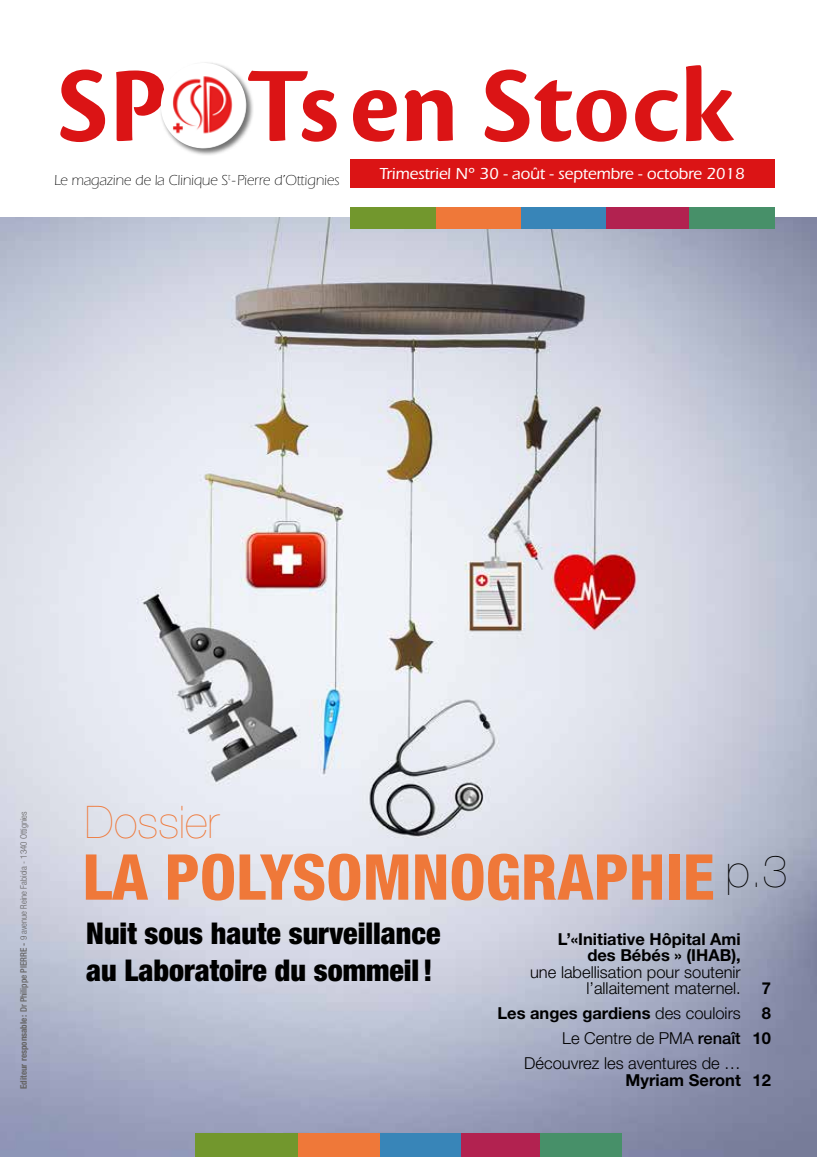
<style>
.page{position:relative;width:817px;height:1157px;background:#fff}
.page>*{position:absolute;margin:0;border:0;box-sizing:border-box;transform-origin:0 0}
.t1{font:110.7px "Cronos Pro Bold Subh";letter-spacing:.01em;color:#db1415}
.t2{font:800 condensed 63.3px "Helvetica Neue LT Std";color:#ef7839}
.t3{font:200 45px "Helvetica Neue LT Std";color:#ef7839}
.t4{font:200 45px "Helvetica Neue LT Std";color:#000}
.t5{font:900 condensed 30px/37.5px "Helvetica Neue LT Std";color:#000}
.t6{font:300 16.5px/16.5px "Helvetica Neue LT Std";color:#000;text-align:right}
.t7{font:700 16.5px/16.5px "Helvetica Neue LT Std";color:#000;text-align:right}
.t8{font:500 16.5px "ITC Eras Std";letter-spacing:-.01em;color:#fff}
.t9{font:300 15px "ITC Eras Std";letter-spacing:-.01em;color:#000}
.t10{font:300 condensed 9px "Helvetica Neue LT Std";color:#646363}
.s1{font-weight:700}
.s2{font-weight:500}
.s3{font-weight:300}
</style>
<div class="page">
<div style="left:159px;top:61px;width:95px;height:95px;background:#000;opacity:.55"></div>
<img style="left:161px;top:63px;width:85px;height:85px;border-radius:43px">
<img style="left:0;top:218px;width:816px;height:939px">
<div style="left:350px;top:159px;width:424px;height:28px;background:#db1415"></div>
<div style="left:604px;top:207px;width:85px;height:21px;background:#b22250"></div>
<div style="left:689px;top:207px;width:85px;height:21px;background:#479069"></div>
<div style="left:520px;top:207px;width:85px;height:21px;background:#3885b8"></div>
<div style="left:435px;top:207px;width:85px;height:21px;background:#ef7839"></div>
<div style="left:350px;top:207px;width:85px;height:21px;background:#72972d"></div>
<div style="left:459px;top:1133px;width:81px;height:24px;background:#b22250"></div>
<div style="left:540px;top:1133px;width:81px;height:24px;background:#479069"></div>
<div style="left:379px;top:1133px;width:81px;height:24px;background:#3885b8"></div>
<div style="left:298px;top:1133px;width:81px;height:24px;background:#ef7839"></div>
<div style="left:196px;top:1133px;width:102px;height:24px;background:#72972d"></div>
<h1 class="t1" style="left:58px;top:42px;width:676px">SPOTsen Stock</h1>
<p class="t9" style="left:54px;top:172px;width:287px">Le magazine de la Clinique S<sup>t</sup> -Pierre d’Ottignies</p>
<p class="t8" style="left:379px;top:164px;width:366px">Trimestriel N° 30 - août - septembre - octobre 2018</p>
<p class="t10" style="left:18px;top:1089px;width:279px;rotate:-90deg"><span class="s1">Editeur responsable :</span> <span class="s2">Dr Philippe PIERRE -</span> 9 avenue Reine Fabiola - 1340 Ottignies</p>
<h3 class="t3" style="left:85px;top:795px;width:136px">Dossier</h3>
<h2 class="t2" style="left:82px;top:838px;width:633px">LA POLYSOMNOGRAPHIE</h2>
<h3 class="t4" style="left:725px;top:844px;width:63px">p.3</h3>
<p class="t7" style="left:557px;top:930px;width:184px">L’«Initiative Hôpital Ami des Bébés » (IHAB),</p>
<p class="t6" style="left:530px;top:963px;width:212px">une labellisation pour soutenir l’allaitement maternel.</p>
<h3 class="t5" style="left:86px;top:914px;width:355px">Nuit sous haute surveillance au Laboratoire du sommeil!</h3>
<p class="t7" style="left:761px;top:979px;width:11px">7</p>
<p class="t7" style="left:497px;top:1004px;width:245px">Les anges gardiens <span class="s3">des couloirs</span></p>
<p class="t7" style="left:761px;top:1004px;width:11px">8</p>
<p class="t6" style="left:562px;top:1029px;width:210px">Le Centre de PMA <span class="s2">renaît</span> <span class="s1">10</span></p>
<p class="t6" style="left:524px;top:1054px;width:218px">Découvrez les aventures de …</p>
<p class="t7" style="left:625px;top:1071px;width:147px">Myriam Seront 12</p>
</div>
